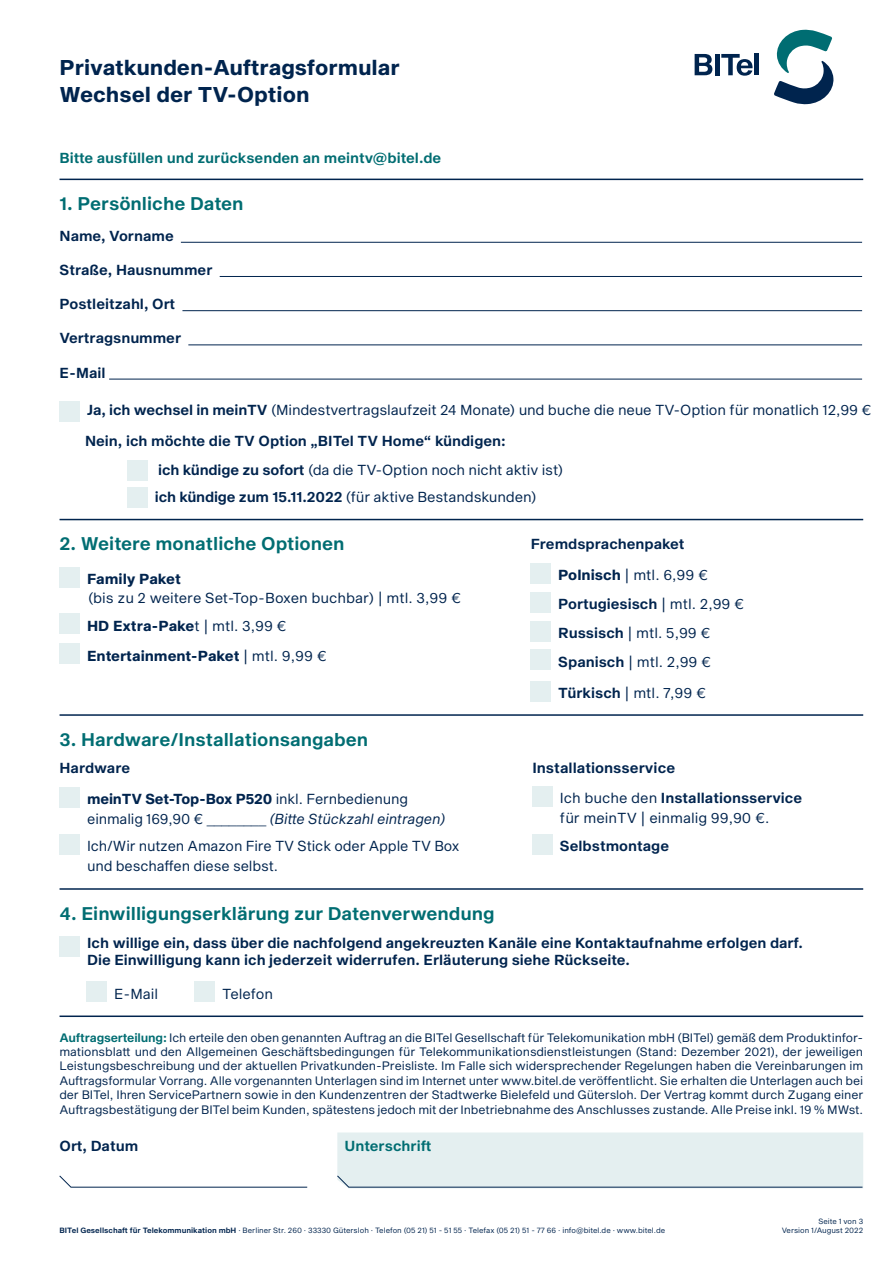
<style>
.page{position:relative;width:893px;height:1263px;background:#fff}
.page>*{position:absolute;margin:0;border:0;box-sizing:border-box;transform-origin:0 0}
.t1{font:700 21px/26.2px "S Sequel";color:#00244e}
.t2{font:18px "S Sequel Semi";color:#006d72}
.t3{font:14.4px "S Sequel Semi";color:#00244e}
.t4{font:14.25px/19.5px "S Sequel";letter-spacing:-.01em;color:#00244e}
.t5{font:14.25px/16.5px "S Sequel Semi";color:#00244e}
.t6{font:14.25px "S Sequel Semi";color:#006d72}
.t7{font:700 14.25px "S Sequel";color:#00244e}
.t8{font:12px/14.4px "S Sequel";letter-spacing:-.01em;color:#00244e;text-align:justify}
.t9{font:7.5px/9.3px "S Sequel";color:#00244e;text-align:right}
.s1{font-family:"S Sequel Semi"}
.s2{font-weight:700}
.s3{font-weight:400}
.s4{font-family:"S Sequel"}
.s5{font-style:italic}
.s6{font-family:"S Sequel Semi";color:#006d72}
</style>
<div class="page">
<svg style="left:774px;top:30px;width:60px;height:74px"></svg>
<svg style="left:695px;top:54px;width:17px;height:21px"></svg>
<hr style="left:715px;top:54px;width:4px;height:21px;background:#00244e">
<svg style="left:721px;top:54px;width:31px;height:22px"></svg>
<hr style="left:755px;top:54px;width:4px;height:21px;background:#00244e">
<hr style="left:60px;top:179px;width:803px;height:1px;background:#00244e">
<hr style="left:181px;top:242px;width:681px;height:1px;background:#00244e">
<hr style="left:220px;top:276px;width:642px;height:1px;background:#00244e">
<hr style="left:182px;top:310px;width:680px;height:1px;background:#00244e">
<hr style="left:188px;top:345px;width:674px;height:1px;background:#00244e">
<hr style="left:109px;top:379px;width:753px;height:1px;background:#00244e">
<hr style="left:60px;top:714px;width:803px;height:2px;background:#00244e">
<div style="left:60px;top:834px;width:20px;height:21px;background:#e4eff0"></div>
<div style="left:60px;top:787px;width:20px;height:20px;background:#e4eff0"></div>
<div style="left:532px;top:834px;width:21px;height:21px;background:#e4eff0"></div>
<div style="left:532px;top:786px;width:21px;height:21px;background:#e4eff0"></div>
<hr style="left:60px;top:888px;width:803px;height:2px;background:#00244e">
<div style="left:87px;top:981px;width:20px;height:21px;background:#e4eff0"></div>
<div style="left:195px;top:981px;width:20px;height:21px;background:#e4eff0"></div>
<div style="left:60px;top:936px;width:20px;height:21px;background:#e4eff0"></div>
<div style="left:60px;top:401px;width:20px;height:20px;background:#e4eff0"></div>
<div style="left:128px;top:460px;width:20px;height:21px;background:#e4eff0"></div>
<div style="left:128px;top:487px;width:20px;height:21px;background:#e4eff0"></div>
<hr style="left:60px;top:1015px;width:803px;height:2px;background:#00244e">
<hr style="left:60px;top:519px;width:803px;height:1px;background:#00244e">
<div style="left:60px;top:567px;width:20px;height:20px;background:#e4eff0"></div>
<div style="left:60px;top:614px;width:20px;height:20px;background:#e4eff0"></div>
<div style="left:60px;top:644px;width:20px;height:20px;background:#e4eff0"></div>
<div style="left:531px;top:563px;width:20px;height:20px;background:#e4eff0"></div>
<div style="left:531px;top:650px;width:20px;height:20px;background:#e4eff0"></div>
<div style="left:531px;top:621px;width:20px;height:20px;background:#e4eff0"></div>
<div style="left:531px;top:592px;width:20px;height:20px;background:#e4eff0"></div>
<svg style="left:59px;top:1175px;width:249px;height:12px"></svg>
<div style="left:337px;top:1132px;width:526px;height:56px;background:#e4eff0"></div>
<div style="left:531px;top:681px;width:20px;height:20px;background:#e4eff0"></div>
<h1 class="t1" style="left:60px;top:56px;width:342px">Privatkunden-Auftragsformular<br>Wechsel der TV-Option</h1>
<p class="t6" style="left:60px;top:147px;width:383px">Bitte ausfüllen und zurücksenden an meintv@bitel.de</p>
<h2 class="t2" style="left:60px;top:191px;width:186px">1. Persönliche Daten</h2>
<p class="t5" style="left:60px;top:228px;width:116px">Name, Vorname</p>
<p class="t5" style="left:60px;top:262px;width:155px">Straße, Hausnummer</p>
<p class="t5" style="left:60px;top:296px;width:117px">Postleitzahl, Ort</p>
<p class="t5" style="left:60px;top:331px;width:123px">Vertragsnummer</p>
<p class="t5" style="left:60px;top:365px;width:47px">E-Mail</p>
<p class="t4" style="left:87px;top:401px;width:786px"><span class="s1">Ja, ich wechsel in meinTV</span> (Mindestvertragslaufzeit 24 Monate) und buche die neue TV-Option für monatlich 12,99 €</p>
<p class="t5" style="left:85px;top:434px;width:422px">Nein, ich möchte die TV Option „BITel TV Home“ kündigen:</p>
<p class="t4" style="left:155px;top:457px;width:410px;line-height:27.2px"><span class="s1">ich kündige zu sofort</span> (da die TV-Option noch nicht aktiv ist) <span class="s1">ich kündige zum 15.11.2022</span> (für aktive Bestandskunden)</p>
<h2 class="t2" style="left:60px;top:531px;width:287px">2. Weitere monatliche Optionen</h2>
<p class="t5" style="left:531px;top:536px;width:155px">Fremdsprachenpaket</p>
<p class="t7" style="left:87px;top:569px;width:95px">Family Paket</p>
<p class="t4" style="left:87px;top:585px;width:375px;line-height:27.5px">(bis zu 2 weitere Set-Top-Boxen buchbar) | mtl. 3,99 €<br><span class="s2">HD Extra-Pake</span>t | mtl. 3,99 €</p>
<p class="t7" style="left:87px;top:645px;width:241px">Entertainment-Paket <span class="s3">| mtl. 9,99 €</span></p>
<p class="t4" style="left:558px;top:566px;width:151px"><span class="s2">Polnisch</span> | mtl. 6,99 €</p>
<p class="t5" style="left:558px;top:596px;width:187px">Portugiesisch <span class="s4">| mtl. 2,99 €</span></p>
<p class="t4" style="left:558px;top:624px;width:154px"><span class="s1">Russisch</span> | mtl. 5,99 €</p>
<p class="t4" style="left:558px;top:653px;width:154px"><span class="s1">Spanisch</span> | mtl. 2,99 €</p>
<h2 class="t2" style="left:60px;top:726px;width:310px">3. Hardware/Installationsangaben</h2>
<p class="t4" style="left:558px;top:684px;width:149px"><span class="s1">Türkisch</span> | mtl. 7,99 €</p>
<p class="t5" style="left:60px;top:760px;width:72px">Hardware</p>
<p class="t3" style="left:532px;top:758px;width:144px">Installationsservice</p>
<p class="t4" style="left:87px;top:790px;width:360px"><span class="s2">meinTV Set-Top-Box P520</span> inkl. Fernbedienung einmalig 169,90 € ________ <span class="s5">(Bitte Stückzahl eintragen)</span></p>
<p class="t4" style="left:87px;top:837px;width:374px">Ich/Wir nutzen Amazon Fire TV Stick oder Apple TV Box und beschaffen diese selbst.</p>
<h2 class="t2" style="left:60px;top:900px;width:437px">4. Einwilligungserklärung zur Datenverwendung</h2>
<p class="t5" style="left:560px;top:791px;width:244px"><span class="s4">Ich buche den</span> Installationsservice</p>
<p class="t4" style="left:560px;top:809px;width:211px">für meinTV | einmalig 99,90 €.</p>
<p class="t5" style="left:560px;top:839px;width:111px">Selbstmontage</p>
<p class="t5" style="left:87px;top:936px;width:717px">Ich willige ein, dass über die nachfolgend angekreuzten Kanäle eine Kontaktaufnahme erfolgen darf.<br>Die Einwilligung kann ich jederzeit widerrufen. Erläuterung siehe Rückseite.</p>
<p class="t4" style="left:114px;top:984px;width:46px">E-Mail</p>
<p class="t4" style="left:222px;top:984px;width:52px">Telefon</p>
<p class="t8" style="left:60px;top:1030px;width:805px"><span class="s6">Auftragserteilung:</span> Ich erteile den oben genannten Auftrag an die BITel Gesellschaft für Telekomunikation mbH (BITel) gemäß dem Produktinfor&shy;mationsblatt und den Allgemeinen Geschäftsbedingungen für Telekommunikationsdienstleistungen (Stand: Dezember 2021), der jeweiligen Leistungsbeschreibung und der aktuellen Privatkunden-Preisliste. Im Falle sich widersprechender Regelungen haben die Vereinbarungen im Auftragsformular Vorrang. Alle vorgenannten Unterlagen sind im Internet unter www.bitel.de veröffentlicht. Sie erhalten die Unterlagen auch bei der BITel, Ihren ServicePartnern sowie in den Kundenzentren der Stadtwerke Bielefeld und Gütersloh. Der Vertrag kommt durch Zugang einer Auftragsbestätigung der BITel beim Kunden, spätestens jedoch mit der Inbetriebnahme des Anschlusses zustande. Alle Preise inkl. 19 % MWst.</p>
<p class="t5" style="left:60px;top:1138px;width:80px">Ort, Datum</p>
<p class="t6" style="left:345px;top:1136px;width:89px">Unterschrift</p>
<p class="t9" style="left:60px;top:1226px;width:607px"><span class="s1">BITel Gesellschaft für Telekommunikation mbH</span> · Berliner Str. 260 · 33330 Gütersloh · Telefon (05 21) 51 - 51 55 · Telefax (05 21) 51 - 77 66 · info@bitel.de · www.bitel.de</p>
<p class="t9" style="left:782px;top:1217px;width:83px">Seite 1 von 3<br>Version 1/August 2022</p>
</div>
